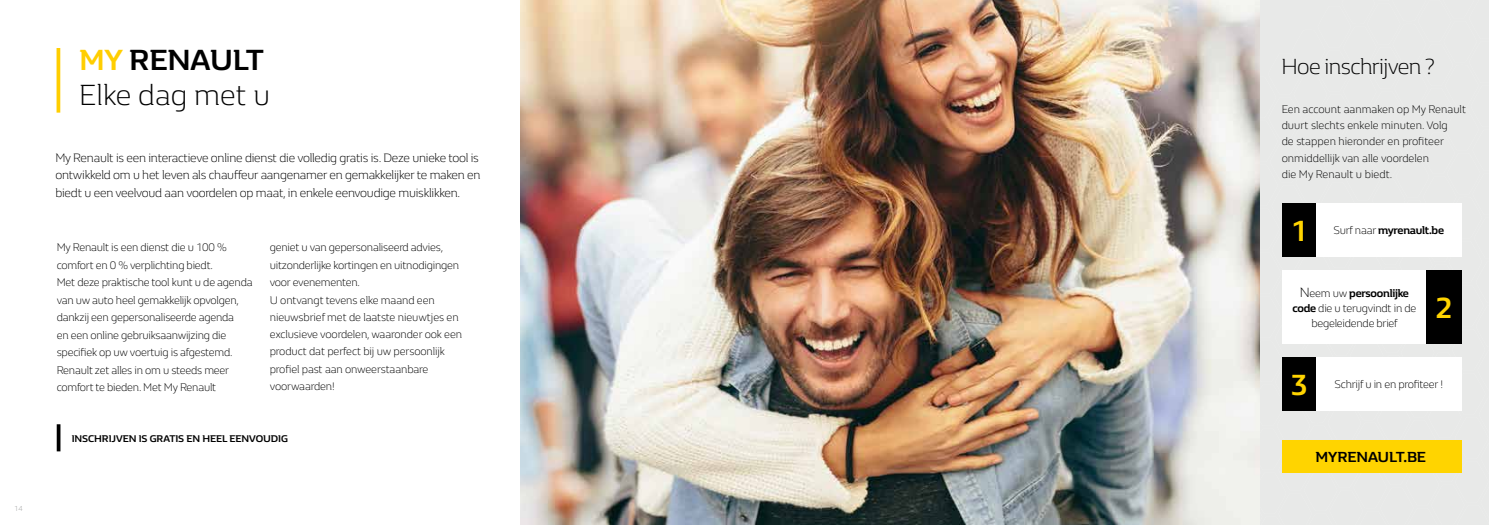
<style>
.page{position:relative;width:1489px;height:525px;background:#fff}
.page>*{position:absolute;margin:0;border:0;box-sizing:border-box;transform-origin:0 0}
.t1{font:300 30px/35px "Renault Life";color:#000}
.t2{font:700 30px "Renault Life";color:#ffd400}
.t3{font:300 22.5px "Renault Life";letter-spacing:-.03em;color:#000}
.t4{font:700 15px "Renault Life";color:#000}
.t5{font:300 12.5px/17.5px "Renault Life";letter-spacing:-.02em;color:#000}
.t6{font:300 11.25px/17.5px "Renault Life";letter-spacing:-.02em;color:#000}
.t7{font:300 11.25px/16.2px "Renault Life";color:#000}
.t8{font:700 11.25px "Renault Life";letter-spacing:-.02em;color:#000}
.t9{font:700 10px "Renault Life";color:#000}
.t10{font:300 7.5px "Renault Life";color:#9c9d9d}
.s1{font-weight:700;color:#ffce00}
.s2{font-weight:700}
.s3{font-weight:300}
.s4{font-size:13.75px}
</style>
<div class="page">
<img style="left:521px;top:0;width:739px;height:524px">
<div style="left:1260px;top:0;width:228px;height:524px;background:#e8e9e8"></div>
<hr style="left:57px;top:48px;width:3px;height:65px;background:#ffce00">
<div style="left:1281px;top:439px;width:180px;height:33px;background:#ffd400"></div>
<div style="left:1426px;top:270px;width:35px;height:73px;background:#000"></div>
<div style="left:1282px;top:357px;width:34px;height:54px;background:#000"></div>
<div style="left:1282px;top:270px;width:144px;height:73px;background:#fff"></div>
<div style="left:1316px;top:357px;width:145px;height:54px;background:#fff"></div>
<hr style="left:57px;top:424px;width:3px;height:27px;background:#000">
<div style="left:1282px;top:203px;width:34px;height:53px;background:#000"></div>
<div style="left:1316px;top:203px;width:145px;height:53px;background:#fff"></div>
<p class="t10" style="left:14px;top:503px;width:10px">14</p>
<h1 class="t1" style="left:79px;top:42px;width:193px"><span class="s1">MY</span> <span class="s2">RENAULT<br></span>Elke dag met u</h1>
<p class="t5" style="left:55px;top:148px;width:426px">My Renault is een interactieve online dienst die volledig gratis is. Deze unieke tool is ontwikkeld om u het leven als chauffeur aangenamer en gemakkelijker te maken en biedt u een veelvoud aan voordelen op maat, in enkele eenvoudige muisklikken.</p>
<p class="t6" style="left:57px;top:238px;width:197px">My Renault is een dienst die u 100 % comfort en 0 % verplichting biedt.<br>Met deze praktische tool kunt u de agenda van uw auto heel gemakkelijk opvolgen, dankzij een gepersonaliseerde agenda<br>en een online gebruiksaanwijzing die specifiek op uw voertuig is afgestemd.<br>Renault zet alles in om u steeds meer comfort te bieden. Met My Renault</p>
<p class="t6" style="left:270px;top:238px;width:194px">geniet u van gepersonaliseerd advies, uitzonderlijke kortingen en uitnodigingen voor evenementen.<br>U ontvangt tevens elke maand een nieuwsbrief met de laatste nieuwtjes en exclusieve voordelen, waaronder ook een product dat perfect bij uw persoonlijk profiel past aan onweerstaanbare voorwaarden!</p>
<p class="t9" style="left:72px;top:432px;width:218px">INSCHRIJVEN IS GRATIS EN HEEL EENVOUDIG</p>
<h2 class="t3" style="left:1281px;top:51px;width:155px">Hoe inschrijven ?</h2>
<p class="t7" style="left:1281px;top:100px;width:186px">Een account aanmaken op My Renault duurt slechts enkele minuten. Volg<br>de stappen hieronder en profiteer onmiddellijk van alle voordelen<br>die My Renault u biedt.</p>
<h1 class="t2" style="left:1290px;top:210px;width:19px">1</h1>
<p class="t8" style="left:1333px;top:222px;width:112px"><span class="s3">Surf naar</span> myrenault.be</p>
<p class="t6" style="left:1292px;top:285px;width:125px;line-height:15px;text-align:center"><span class="s4">N</span>eem uw <span class="s2">persoonlijke code</span> die u terugvindt in de begeleidende brief</p>
<h1 class="t2" style="left:1435px;top:287px;width:19px">2</h1>
<h1 class="t2" style="left:1290px;top:364px;width:19px">3</h1>
<p class="t6" style="left:1334px;top:375px;width:110px">Schrijf u in en profiteer !</p>
<h3 class="t4" style="left:1315px;top:446px;width:112px">MYRENAULT.BE</h3>
</div>
